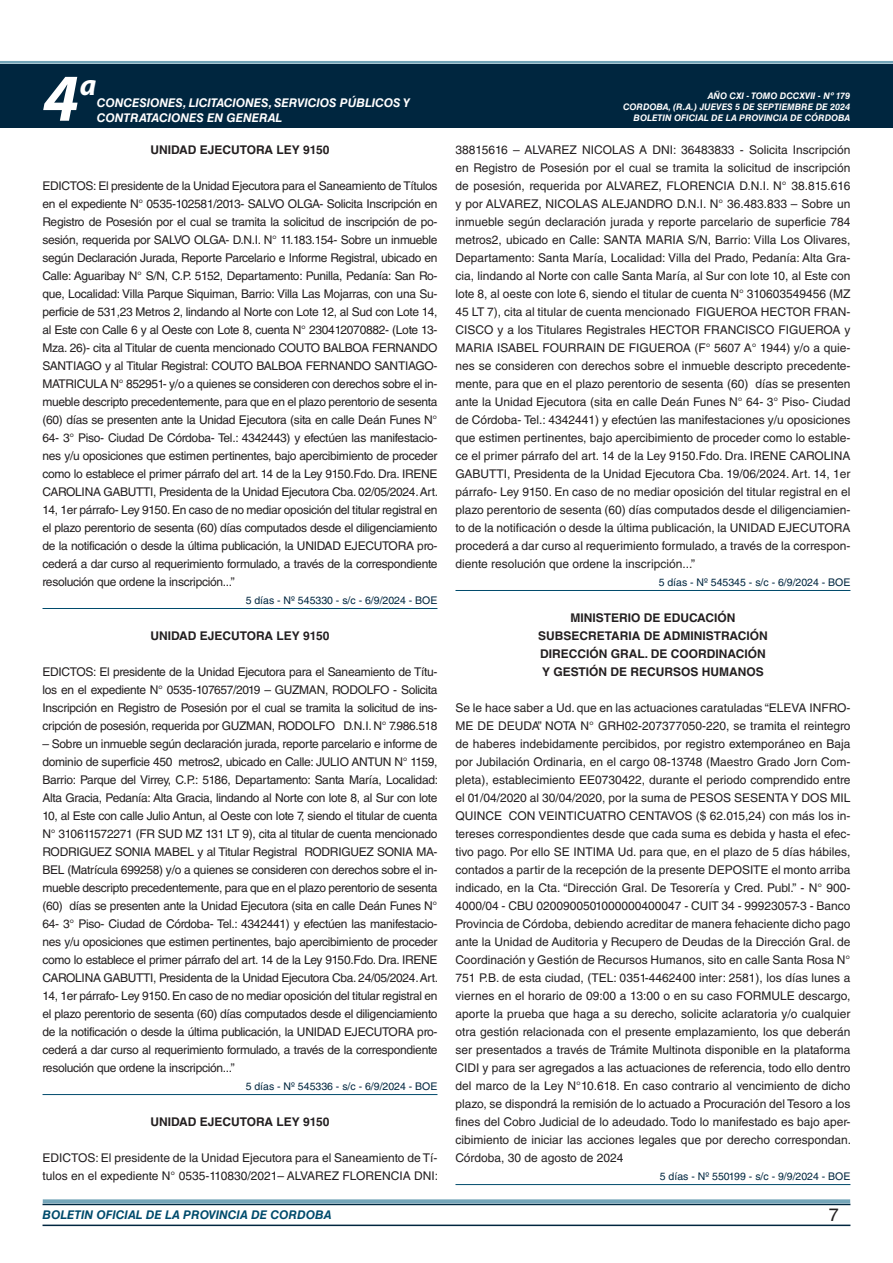
<style>
.page{position:relative;width:893px;height:1263px;background:#fff}
.page>*{position:absolute;margin:0;border:0;box-sizing:border-box;transform-origin:0 0}
.t1{font:italic 700 67.5px "Myriad Pro";color:#fff}
.t2{font:italic 700 30px "Myriad Pro";color:#fff}
.t3{font:18px "Helvetica LT Std";color:#231f20}
.TEXTO_BASE{font:12px/18px "Helvetica LT Std";letter-spacing:-.01em;color:#231f20;text-align:justify}
.RESUELVE{font:700 12px "Helvetica LT Std";color:#231f20}
.t4{font:italic 700 12px/14.4px "Helvetica LT Std";color:#fff}
.t5{font:italic 700 12px "Helvetica LT Std";color:#004b6c}
.FECHA_DE_VENCIMIENTO{font:10.5px "Helvetica LT Std";color:#00263f}
.t6{font:italic 700 9px/10.8px "Helvetica LT Std";color:#fff;text-align:right}
</style>
<div class="page">
<div style="left:0;top:61px;width:893px;height:6px;background:#fff;opacity:.75"></div>
<hr style="left:43px;top:1224px;width:807px;height:2px;background:#00263f">
<div style="left:42px;top:1198px;width:809px;height:8px;background:#fff;opacity:.75"></div>
<div style="left:0;top:64px;width:893px;height:64px;background:#00263f"></div>
<hr style="left:43px;top:608px;width:394px;height:1px;background:#004b6c">
<hr style="left:43px;top:1094px;width:394px;height:1px;background:#004b6c">
<hr style="left:455px;top:590px;width:395px;height:1px;background:#004b6c">
<hr style="left:455px;top:1184px;width:395px;height:1px;background:#004b6c">
<h1 class="t1" style="left:43px;top:54px;width:38px">4</h1>
<h2 class="t2" style="left:80px;top:66px;width:18px">a</h2>
<p class="t4" style="left:97px;top:96px;width:315px">CONCESIONES, LICITACIONES, SERVICIOS PÚBLICOS Y<br>CONTRATACIONES EN GENERAL</p>
<p class="RESUELVE" style="left:150px;top:142px;width:181px">UNIDAD EJECUTORA LEY 9150</p>
<p class="TEXTO_BASE" style="left:43px;top:177px;width:397px">EDICTOS: El presidente de la Unidad Ejecutora para el Saneamiento de Títulos en el expediente N° 0535-102581/2013- SALVO OLGA- Solicita Inscripción en Registro de Posesión por el cual se tramita la solicitud de inscripción de po&shy;sesión, requerida por SALVO OLGA- D.N.I. N° 11.183.154- Sobre un inmueble según Declaración Jurada, Reporte Parcelario e Informe Registral, ubicado en Calle: Aguaribay N° S/N, C.P. 5152, Departamento: Punilla, Pedanía: San Ro&shy;que, Localidad: Villa Parque Siquiman, Barrio: Villa Las Mojarras, con una Su&shy;perficie de 531,23 Metros 2, lindando al Norte con Lote 12, al Sud con Lote 14, al Este con Calle 6 y al Oeste con Lote 8, cuenta N° 230412070882- (Lote 13- Mza. 26)- cita al Titular de cuenta mencionado COUTO BALBOA FERNANDO SANTIAGO y al Titular Registral: COUTO BALBOA FERNANDO SANTIAGO-MATRICULA N° 852951- y/o a quienes se consideren con derechos sobre el in&shy;mueble descripto precedentemente, para que en el plazo perentorio de sesenta (60) días se presenten ante la Unidad Ejecutora (sita en calle Deán Funes N° 64- 3° Piso- Ciudad De Córdoba- Tel.: 4342443) y efectúen las manifestacio&shy;nes y/u oposiciones que estimen pertinentes, bajo apercibimiento de proceder como lo establece el primer párrafo del art. 14 de la Ley 9150.Fdo. Dra. IRENE CAROLINA GABUTTI, Presidenta de la Unidad Ejecutora Cba. 02/05/2024. Art.<br>14, 1er párrafo- Ley 9150. En caso de no mediar oposición del titular registral en el plazo perentorio de sesenta (60) días computados desde el diligenciamiento de la notificación o desde la última publicación, la UNIDAD EJECUTORA pro&shy;cederá a dar curso al requerimiento formulado, a través de la correspondiente resolución que ordene la inscripción...”</p>
<p class="FECHA_DE_VENCIMIENTO" style="left:246px;top:594px;width:193px">5 días - Nº 545330 - s/c - 6/9/2024 - BOE</p>
<p class="RESUELVE" style="left:150px;top:628px;width:181px">UNIDAD EJECUTORA LEY 9150</p>
<p class="TEXTO_BASE" style="left:43px;top:663px;width:396px">EDICTOS: El presidente de la Unidad Ejecutora para el Saneamiento de Títu&shy;los en el expediente N° 0535-107657/2019 – GUZMAN, RODOLFO - Solicita Inscripción en Registro de Posesión por el cual se tramita la solicitud de ins&shy;cripción de posesión, requerida por GUZMAN, RODOLFO D.N.I. N° 7.986.518</p>
<p class="TEXTO_BASE" style="left:43px;top:735px;width:397px">– Sobre un inmueble según declaración jurada, reporte parcelario e informe de dominio de superficie 450 metros2, ubicado en Calle: JULIO ANTUN N° 1159, Barrio: Parque del Virrey, C.P.: 5186, Departamento: Santa María, Localidad:<br>Alta Gracia, Pedanía: Alta Gracia, lindando al Norte con lote 8, al Sur con lote 10, al Este con calle Julio Antun, al Oeste con lote 7, siendo el titular de cuenta N° 310611572271 (FR SUD MZ 131 LT 9), cita al titular de cuenta mencionado RODRIGUEZ SONIA MABEL y al Titular Registral RODRIGUEZ SONIA MA-BEL (Matrícula 699258) y/o a quienes se consideren con derechos sobre el in&shy;mueble descripto precedentemente, para que en el plazo perentorio de sesenta (60) días se presenten ante la Unidad Ejecutora (sita en calle Deán Funes N° 64- 3° Piso- Ciudad de Córdoba- Tel.: 4342441) y efectúen las manifestacio&shy;nes y/u oposiciones que estimen pertinentes, bajo apercibimiento de proceder como lo establece el primer párrafo del art. 14 de la Ley 9150.Fdo. Dra. IRENE CAROLINA GABUTTI, Presidenta de la Unidad Ejecutora Cba. 24/05/2024. Art.<br>14, 1er párrafo- Ley 9150. En caso de no mediar oposición del titular registral en el plazo perentorio de sesenta (60) días computados desde el diligenciamiento de la notificación o desde la última publicación, la UNIDAD EJECUTORA pro&shy;cederá a dar curso al requerimiento formulado, a través de la correspondiente resolución que ordene la inscripción...”</p>
<p class="FECHA_DE_VENCIMIENTO" style="left:246px;top:1080px;width:193px">5 días - Nº 545336 - s/c - 6/9/2024 - BOE</p>
<p class="RESUELVE" style="left:150px;top:1114px;width:181px">UNIDAD EJECUTORA LEY 9150</p>
<p class="TEXTO_BASE" style="left:43px;top:1149px;width:397px">EDICTOS: El presidente de la Unidad Ejecutora para el Saneamiento de Tí&shy;tulos en el expediente N° 0535-110830/2021– ALVAREZ FLORENCIA DNI:</p>
<p class="t6" style="left:623px;top:91px;width:229px">AÑO CXI - TOMO DCCXVII - Nº 179<br>CORDOBA, (R.A.) JUEVES 5 DE SEPTIEMBRE DE 2024</p>
<p class="t6" style="left:634px;top:112px;width:218px">BOLETIN OFICIAL DE LA PROVINCIA DE CÓRDOBA</p>
<p class="TEXTO_BASE" style="left:455px;top:141px;width:396px">38815616 – ALVAREZ NICOLAS A DNI: 36483833 - Solicita Inscripción en Registro de Posesión por el cual se tramita la solicitud de inscripción de posesión, requerida por ALVAREZ, FLORENCIA D.N.I. N° 38.815.616 y por ALVAREZ, NICOLAS ALEJANDRO D.N.I. N° 36.483.833 – Sobre un inmueble según declaración jurada y reporte parcelario de superficie 784 metros2, ubicado en Calle: SANTA MARIA S/N, Barrio: Villa Los Olivares, Departamento: Santa María, Localidad: Villa del Prado, Pedanía: Alta Gra&shy;cia, lindando al Norte con calle Santa María, al Sur con lote 10, al Este con lote 8, al oeste con lote 6, siendo el titular de cuenta N° 310603549456 (MZ 45 LT 7), cita al titular de cuenta mencionado FIGUEROA HECTOR FRAN-CISCO y a los Titulares Registrales HECTOR FRANCISCO FIGUEROA y MARIA ISABEL FOURRAIN DE FIGUEROA (F° 5607 A° 1944) y/o a quie&shy;nes se consideren con derechos sobre el inmueble descripto precedente&shy;mente, para que en el plazo perentorio de sesenta (60) días se presenten ante la Unidad Ejecutora (sita en calle Deán Funes N° 64- 3° Piso- Ciudad de Córdoba- Tel.: 4342441) y efectúen las manifestaciones y/u oposiciones que estimen pertinentes, bajo apercibimiento de proceder como lo estable&shy;ce el primer párrafo del art. 14 de la Ley 9150.Fdo. Dra. IRENE CAROLINA GABUTTI, Presidenta de la Unidad Ejecutora Cba. 19/06/2024. Art. 14, 1er párrafo- Ley 9150. En caso de no mediar oposición del titular registral en el plazo perentorio de sesenta (60) días computados desde el diligenciamien&shy;to de la notificación o desde la última publicación, la UNIDAD EJECUTORA procederá a dar curso al requerimiento formulado, a través de la correspon&shy;diente resolución que ordene la inscripción...”</p>
<p class="FECHA_DE_VENCIMIENTO" style="left:659px;top:576px;width:193px">5 días - Nº 545345 - s/c - 6/9/2024 - BOE</p>
<p class="RESUELVE" style="left:571px;top:610px;width:166px">MINISTERIO DE EDUCACIÓN</p>
<p class="RESUELVE" style="left:538px;top:628px;width:231px">SUBSECRETARIA DE ADMINISTRACIÓN</p>
<p class="RESUELVE" style="left:540px;top:646px;width:227px">DIRECCIÓN GRAL. DE COORDINACIÓN</p>
<p class="RESUELVE" style="left:542px;top:664px;width:223px">Y GESTIÓN DE RECURSOS HUMANOS</p>
<p class="TEXTO_BASE" style="left:455px;top:699px;width:397px">Se le hace saber a Ud. que en las actuaciones caratuladas “ELEVA INFRO-ME DE DEUDA” NOTA N° GRH02-207377050-220, se tramita el reintegro de haberes indebidamente percibidos, por registro extemporáneo en Baja por Jubilación Ordinaria, en el cargo 08-13748 (Maestro Grado Jorn Com&shy;pleta), establecimiento EE0730422, durante el periodo comprendido entre el 01/04/2020 al 30/04/2020, por la suma de PESOS SESENTA Y DOS MIL QUINCE CON VEINTICUATRO CENTAVOS ($ 62.015,24) con más los in&shy;tereses correspondientes desde que cada suma es debida y hasta el efec&shy;tivo pago. Por ello SE INTIMA Ud. para que, en el plazo de 5 días hábiles, contados a partir de la recepción de la presente DEPOSITE el monto arriba indicado, en la Cta. “Dirección Gral. De Tesorería y Cred. Publ.” - N° 900- 4000/04 - CBU 0200900501000000400047 - CUIT 34 - 99923057-3 - Banco Provincia de Córdoba, debiendo acreditar de manera fehaciente dicho pago ante la Unidad de Auditoria y Recupero de Deudas de la Dirección Gral. de Coordinación y Gestión de Recursos Humanos, sito en calle Santa Rosa N° 751 P.B. de esta ciudad, (TEL: 0351-4462400 inter: 2581), los días lunes a viernes en el horario de 09:00 a 13:00 o en su caso FORMULE descargo, aporte la prueba que haga a su derecho, solicite aclaratoria y/o cualquier otra gestión relacionada con el presente emplazamiento, los que deberán ser presentados a través de Trámite Multinota disponible en la plataforma CIDI y para ser agregados a las actuaciones de referencia, todo ello dentro del marco de la Ley N°10.618. En caso contrario al vencimiento de dicho plazo, se dispondrá la remisión de lo actuado a Procuración del Tesoro a los fines del Cobro Judicial de lo adeudado. Todo lo manifestado es bajo aper&shy;cibimiento de iniciar las acciones legales que por derecho correspondan.<br>Córdoba, 30 de agosto de 2024</p>
<p class="FECHA_DE_VENCIMIENTO" style="left:660px;top:1170px;width:192px">5 días - Nº 550199 - s/c - 9/9/2024 - BOE</p>
<p class="t5" style="left:43px;top:1208px;width:290px">BOLETIN OFICIAL DE LA PROVINCIA DE CORDOBA</p>
<h3 class="t3" style="left:829px;top:1204px;width:12px">7</h3>
</div>
